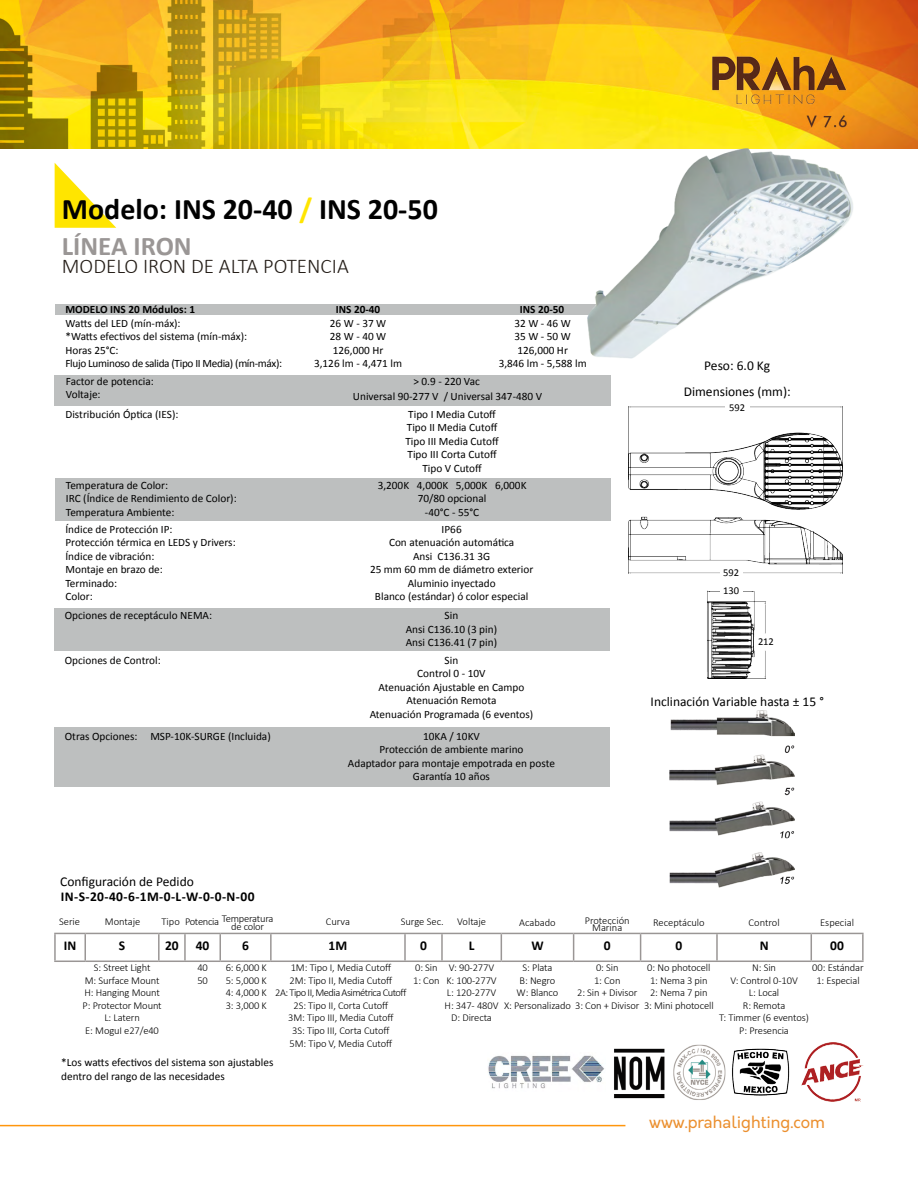
<style>
.page{position:relative;width:918px;height:1188px;background:#fff}
.page>*{position:absolute;margin:0;border:0;box-sizing:border-box;transform-origin:0 0}
.t1{font:700 30px "Calibri";color:#000}
.t2{font:700 27px "Calibri";color:#9a9695}
.t3{font:300 21px "Calibri";color:#241d17}
.t4{font:16.5px "Orkney";color:#eb8f2e}
.t5{font:13.5px "Calibri";color:#000}
.t6{font:700 13.5px "Calibri";letter-spacing:.015em;color:#000}
.t7{font:11.25px/13.5px "Calibri";color:#000;text-align:center}
.t8{font:11.25px/13.5px "Calibri";letter-spacing:-.025em;color:#000}
.t9{font:700 11.25px "Calibri";color:#000}
.t10{font:300 10.5px/12.6px "Calibri";letter-spacing:-.01em;color:#000;text-align:center}
.t11{font:300 10.5px "Calibri";letter-spacing:-.03em;color:#000}
.t12{font:10.5px/17.9px "Calibri";color:#000}
.s1{color:#ffe500}
</style>
<div class="page">
<hr style="left:0;top:1125px;width:625px;height:1px;background:#ff960d">
<img style="left:0;top:0;width:918px;height:149px">
<img style="left:488px;top:1055px;width:116px;height:34px">
<img style="left:614px;top:1043px;width:250px;height:59px">
<svg style="left:55px;top:163px;width:61px;height:65px"></svg>
<div style="left:54px;top:728px;width:556px;height:59px;background:#bdbfbf"></div>
<div style="left:54px;top:608px;width:556px;height:43px;background:#bdbfbf"></div>
<div style="left:55px;top:478px;width:556px;height:43px;background:#bdbfbf"></div>
<div style="left:55px;top:375px;width:556px;height:31px;background:#bdbfbf"></div>
<div style="left:55px;top:305px;width:556px;height:10px;background:#bdbfbf"></div>
<hr style="left:54px;top:933px;width:31px;height:1px;background:#9a9695">
<hr style="left:54px;top:934px;width:2px;height:27px;background:#9a9695">
<hr style="left:85px;top:933px;width:74px;height:1px;background:#9a9695">
<svg style="left:85px;top:934px;width:1px;height:27px"></svg>
<svg style="left:159px;top:933px;width:26px;height:1px"></svg>
<hr style="left:158px;top:934px;width:2px;height:27px;background:#9a9695">
<hr style="left:185px;top:933px;width:35px;height:1px;background:#9a9695">
<hr style="left:184px;top:934px;width:2px;height:27px;background:#9a9695">
<hr style="left:220px;top:933px;width:51px;height:1px;background:#9a9695">
<svg style="left:220px;top:934px;width:1px;height:27px"></svg>
<hr style="left:271px;top:933px;width:134px;height:1px;background:#9a9695">
<hr style="left:270px;top:934px;width:2px;height:27px;background:#9a9695">
<hr style="left:405px;top:933px;width:37px;height:1px;background:#9a9695">
<hr style="left:404px;top:934px;width:2px;height:27px;background:#9a9695">
<hr style="left:442px;top:933px;width:59px;height:1px;background:#9a9695">
<hr style="left:441px;top:934px;width:2px;height:27px;background:#9a9695">
<hr style="left:501px;top:933px;width:73px;height:1px;background:#9a9695">
<svg style="left:501px;top:934px;width:1px;height:27px"></svg>
<hr style="left:574px;top:933px;width:67px;height:1px;background:#9a9695">
<svg style="left:573px;top:934px;width:1px;height:27px"></svg>
<hr style="left:641px;top:933px;width:76px;height:1px;background:#9a9695">
<svg style="left:640px;top:934px;width:1px;height:27px"></svg>
<hr style="left:717px;top:933px;width:94px;height:1px;background:#9a9695">
<hr style="left:716px;top:934px;width:2px;height:27px;background:#9a9695">
<hr style="left:811px;top:933px;width:53px;height:1px;background:#9a9695">
<svg style="left:811px;top:934px;width:1px;height:27px"></svg>
<hr style="left:862px;top:934px;width:2px;height:27px;background:#9a9695">
<hr style="left:54px;top:961px;width:31px;height:1px;background:#9a9695">
<hr style="left:85px;top:961px;width:74px;height:1px;background:#9a9695">
<svg style="left:159px;top:961px;width:26px;height:1px"></svg>
<hr style="left:185px;top:961px;width:35px;height:1px;background:#9a9695">
<hr style="left:220px;top:961px;width:51px;height:1px;background:#9a9695">
<hr style="left:271px;top:961px;width:134px;height:1px;background:#9a9695">
<hr style="left:405px;top:961px;width:37px;height:1px;background:#9a9695">
<hr style="left:442px;top:961px;width:59px;height:1px;background:#9a9695">
<hr style="left:501px;top:961px;width:73px;height:1px;background:#9a9695">
<hr style="left:574px;top:961px;width:67px;height:1px;background:#9a9695">
<hr style="left:641px;top:961px;width:76px;height:1px;background:#9a9695">
<hr style="left:717px;top:961px;width:94px;height:1px;background:#9a9695">
<hr style="left:811px;top:961px;width:53px;height:1px;background:#9a9695">
<img style="left:588px;top:149px;width:265px;height:209px">
<img style="left:628px;top:406px;width:215px;height:273px">
<div style="left:725px;top:403px;width:24px;height:10px;background:#fff"></div>
<div style="left:720px;top:568px;width:22px;height:11px;background:#fff"></div>
<div style="left:720px;top:586px;width:22px;height:10px;background:#fff"></div>
<div style="left:755px;top:637px;width:22px;height:10px;background:#fff"></div>
<img style="left:669px;top:710px;width:125px;height:178px">
<h1 class="t1" style="left:62px;top:188px;width:378px">Modelo: INS 20-40 <span class="s1">/</span> INS 20-50</h1>
<h2 class="t2" style="left:62px;top:227px;width:131px">LÍNEA IRON</h2>
<h3 class="t3" style="left:62px;top:253px;width:288px">MODELO IRON DE ALTA POTENCIA</h3>
<p class="t9" style="left:65px;top:301px;width:131px">MODELO INS 20 Módulos: 1</p>
<p class="t9" style="left:336px;top:301px;width:46px">INS 20-40</p>
<p class="t9" style="left:520px;top:301px;width:46px">INS 20-50</p>
<p class="t8" style="left:65px;top:316px;width:218px">Watts del LED (mín-máx):<br>*Watts efectivos del sistema (mín-máx):<br>Horas 25°C:<br>Flujo Luminoso de salida (Tipo II Media) (mín-máx):</p>
<p class="t7" style="left:66px;top:374px;width:89px;text-align:left">Factor de potencia:<br>Voltaje:</p>
<p class="t7" style="left:65px;top:407px;width:114px">Distribución Óptica (IES):</p>
<p class="t7" style="left:66px;top:478px;width:172px;text-align:left">Temperatura de Color:<br>IRC (Índice de Rendimiento de Color):<br>Temperatura Ambiente:</p>
<p class="t7" style="left:65px;top:522px;width:172px;text-align:left">Índice de Protección IP:<br>Protección térmica en LEDS y Drivers:<br>Índice de vibración:<br>Montaje en brazo de:<br>Terminado:<br>Color:</p>
<p class="t7" style="left:65px;top:609px;width:149px">Opciones de receptáculo NEMA:</p>
<p class="t7" style="left:65px;top:653px;width:97px">Opciones de Control:</p>
<p class="t7" style="left:65px;top:729px;width:207px">Otras Opciones: MSP-10K-SURGE (Incluida)</p>
<p class="t7" style="left:314px;top:316px;width:89px">26 W - 37 W<br>28 W - 40 W<br>126,000 Hr<br>3,126 lm - 4,471 lm</p>
<p class="t7" style="left:499px;top:316px;width:89px">32 W - 46 W<br>35 W - 50 W<br>126,000 Hr<br>3,846 lm - 5,588 lm</p>
<p class="t7" style="left:353px;top:373px;width:191px;line-height:15.5px">&gt; 0.9 - 220 Vac<br>Universal 90-277 V / Universal 347-480 V</p>
<p class="t7" style="left:405px;top:407px;width:95px">Tipo I Media Cutoff<br>Tipo II Media Cutoff<br>Tipo III Media Cutoff<br>Tipo III Corta Cutoff<br>Tipo V Cutoff</p>
<p class="t7" style="left:378px;top:478px;width:150px">3,200K 4,000K 5,000K 6,000K<br>70/80 opcional<br>-40°C - 55°C</p>
<p class="t7" style="left:370px;top:522px;width:165px">IP66<br>Con atenuación automática<br>Ansi C136.31 3G<br>25 mm 60 mm de diámetro exterior<br>Aluminio inyectado<br>Blanco (estándar) ó color especial</p>
<p class="t7" style="left:406px;top:609px;width:93px">Sin<br>Ansi C136.10 (3 pin)<br>Ansi C136.41 (7 pin)</p>
<p class="t7" style="left:370px;top:653px;width:165px">Sin<br>Control 0 - 10V<br>Atenuación Ajustable en Campo<br>Atenuación Remota<br>Atenuación Programada (6 eventos)</p>
<p class="t7" style="left:348px;top:729px;width:209px">10KA / 10KV<br>Protección de ambiente marino<br>Adaptador para montaje empotrada en poste<br>Garantía 10 años</p>
<p class="t5" style="left:704px;top:356px;width:68px">Peso: 6.0 Kg</p>
<p class="t5" style="left:684px;top:382px;width:108px">Dimensiones (mm):</p>
<p class="t12" style="left:729px;top:398px;width:17px">592</p>
<p class="t12" style="left:723px;top:563px;width:17px">592<br>130</p>
<p class="t12" style="left:758px;top:632px;width:17px">212</p>
<p class="t5" style="left:651px;top:692px;width:175px">Inclinación Variable hasta ± 15 °</p>
<p class="t5" style="left:60px;top:872px;width:135px">Configuración de Pedido</p>
<p class="t6" style="left:61px;top:887px;width:195px">IN-S-20-40-6-1M-0-L-W-0-0-N-00</p>
<p class="t10" style="left:59px;top:916px;width:23px">Serie</p>
<p class="t10" style="left:105px;top:916px;width:37px">Montaje</p>
<p class="t11" style="left:162px;top:915px;width:113px">Tipo Potencia Temperatura</p>
<p class="t10" style="left:519px;top:916px;width:38px">Acabado</p>
<p class="t10" style="left:585px;top:917px;width:46px;line-height:7.5px">Protección<br>Marina</p>
<p class="t10" style="left:653px;top:916px;width:53px">Receptáculo</p>
<p class="t10" style="left:749px;top:916px;width:33px">Control</p>
<p class="t10" style="left:820px;top:916px;width:35px">Especial</p>
<p class="t10" style="left:523px;top:961px;width:31px">S: Plata</p>
<p class="t10" style="left:520px;top:974px;width:37px">B: Negro</p>
<p class="t10" style="left:517px;top:986px;width:43px">W: Blanco</p>
<p class="t10" style="left:504px;top:999px;width:211px">X: Personalizado 3: Con + Divisor 3: Mini photocell</p>
<p class="t10" style="left:326px;top:916px;width:26px">Curva</p>
<p class="t10" style="left:401px;top:916px;width:45px">Surge Sec.</p>
<p class="t10" style="left:457px;top:916px;width:31px">Voltaje</p>
<p class="t10" style="left:231px;top:920px;width:34px">de color</p>
<p class="t6" style="left:64px;top:936px;width:14px">IN</p>
<p class="t6" style="left:119px;top:936px;width:8px">S</p>
<p class="t6" style="left:165px;top:936px;width:15px">20</p>
<p class="t6" style="left:196px;top:936px;width:15px">40</p>
<p class="t6" style="left:242px;top:936px;width:8px">6</p>
<p class="t6" style="left:329px;top:936px;width:20px">1M</p>
<p class="t6" style="left:420px;top:936px;width:8px">0</p>
<p class="t6" style="left:469px;top:936px;width:7px">L</p>
<p class="t6" style="left:531px;top:936px;width:14px">W</p>
<p class="t6" style="left:604px;top:936px;width:8px">0</p>
<p class="t6" style="left:675px;top:936px;width:8px">0</p>
<p class="t6" style="left:760px;top:936px;width:10px">N</p>
<p class="t6" style="left:830px;top:936px;width:15px">00</p>
<p class="t10" style="left:83px;top:961px;width:81px">S: Street Light<br>M: Surface Mount<br>H: Hanging Mount<br>P: Protector Mount<br>L: Latern<br>E: MoguI e27/e40</p>
<p class="t10" style="left:197px;top:961px;width:12px;text-align:left">40<br>50</p>
<p class="t10" style="left:226px;top:961px;width:43px;text-align:justify">6: 6,000 K 5: 5,000 K 4: 4,000 K 3: 3,000 K</p>
<p class="t10" style="left:275px;top:961px;width:133px">1M: Tipo I, Media Cutoff<br>2M: Tipo II, Media Cutoff<br>2A: Tipo II, Media Asimétrica Cutoff<br>2S: Tipo II, Corta Cutoff<br>3M: Tipo III, Media Cutoff<br>3S: Tipo III, Corta Cutoff<br>5M: Tipo V, Media Cutoff</p>
<p class="t10" style="left:413px;top:961px;width:28px;text-align:left">0: Sin<br>1: Con</p>
<p class="t10" style="left:445px;top:961px;width:55px">V: 90-277V<br>K: 100-277V<br>L: 120-277V<br>H: 347- 480V<br>D: Directa</p>
<p class="t10" style="left:577px;top:961px;width:62px">0: Sin<br>1: Con<br>2: Sin + Divisor</p>
<p class="t10" style="left:647px;top:961px;width:65px;text-align:left">0: No photocell<br>1: Nema 3 pin<br>2: Nema 7 pin</p>
<p class="t10" style="left:719px;top:961px;width:91px">N: Sin<br>V: Control 0-10V<br>L: Local<br>R: Remota<br>T: Timmer (6 eventos)<br>P: Presencia</p>
<p class="t10" style="left:812px;top:961px;width:53px">00: Estándar<br>1: Especial</p>
<p class="t7" style="left:61px;top:1055px;width:214px;text-align:left">*Los watts efectivos del sistema son ajustables dentro del rango de las necesidades</p>
<h3 class="t4" style="left:649px;top:1111px;width:177px">www.prahalighting.com</h3>
</div>
